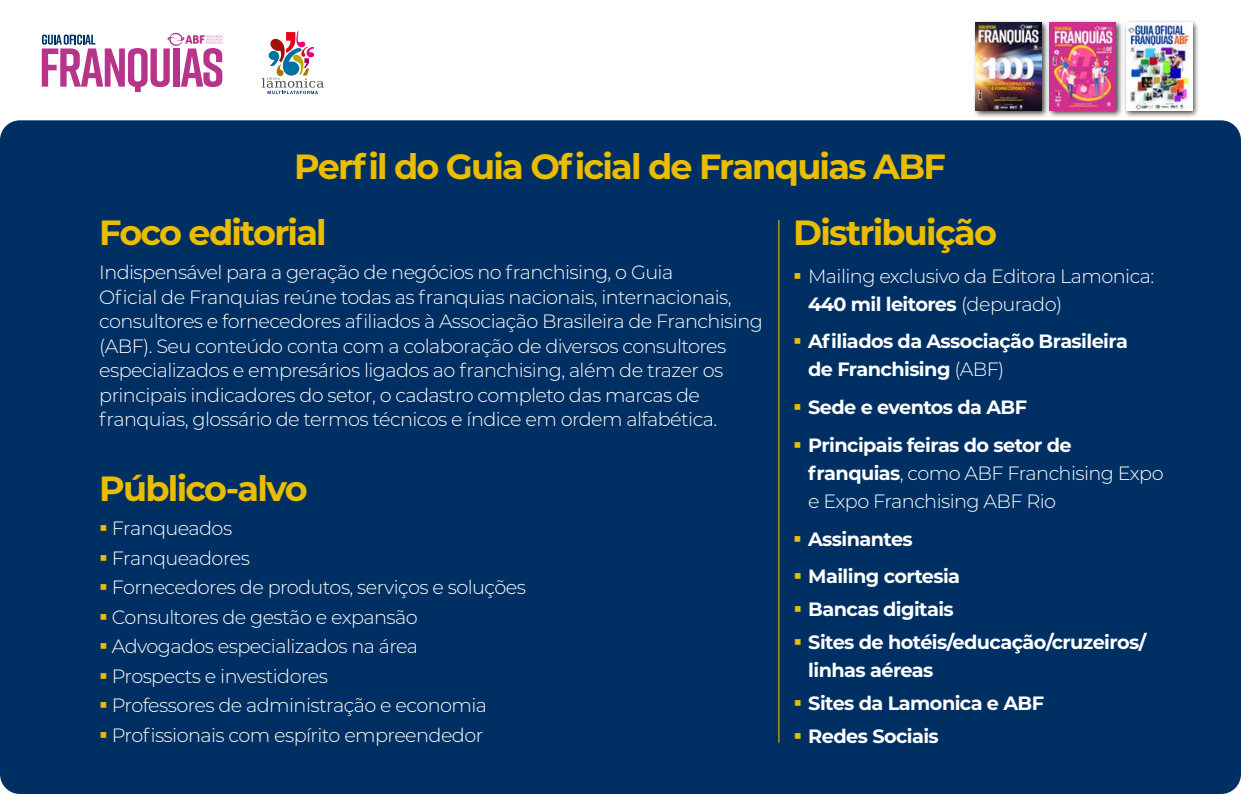
<style>
.page{position:relative;width:1241px;height:794px;background:#fff}
.page>*{position:absolute;margin:0;border:0;box-sizing:border-box;transform-origin:0 0}
.t1{font:700 35px/65.8px "Montserrat";letter-spacing:-.05em;color:#ebbd00}
.t2{font:300 19.25px/24.5px "Montserrat";letter-spacing:-.03em;color:#fff}
.t3{font:700 19.25px/27.8px "Montserrat";letter-spacing:-.03em;color:#fff}
.s1{color:#ebbd00}
.s2{font-weight:700}
.s3{font-weight:300}
</style>
<div class="page">
<div style="left:0;top:120px;width:1240px;height:674px;background:#003063;border-radius:20px"></div>
<hr style="left:778px;top:220px;width:1px;height:522px;background:#ebbd00">
<svg style="left:42px;top:32px;width:180px;height:60px"></svg>
<div style="left:1123px;top:19px;width:76px;height:99px;background:#000;opacity:.75"></div>
<img style="left:1126px;top:23px;width:66px;height:88px">
<div style="left:1046px;top:19px;width:76px;height:99px;background:#000;opacity:.75"></div>
<img style="left:1049px;top:23px;width:66px;height:88px">
<div style="left:972px;top:19px;width:77px;height:99px;background:#000;opacity:.75"></div>
<img style="left:975px;top:23px;width:66px;height:88px">
<svg style="left:262px;top:31px;width:62px;height:63px"></svg>
<h1 class="t1" style="left:99px;top:132px;width:847px;text-indent:195px">Perfil do Guia Oficial de Franquias ABF<br>Foco editorial</h1>
<p class="t2" style="left:99px;top:260px;width:665px">Indispensável para a geração de negócios no franchising, o Guia<br>Oficial de Franquias reúne todas as franquias nacionais, internacionais, consultores e fornecedores afiliados à Associação Brasileira de Franchising (ABF). Seu conteúdo conta com a colaboração de diversos consultores especializados e empresários ligados ao franchising, além de trazer os principais indicadores do setor, o cadastro completo das marcas de franquias, glossário de termos técnicos e índice em ordem alfabética.</p>
<h1 class="t1" style="left:793px;top:198px;width:205px">Distribuição</h1>
<p class="t2" style="left:808px;top:261px;width:347px;line-height:27.8px;text-indent:-15px"><span class="s1">▪</span> Mailing exclusivo da Editora Lamonica:<br><span class="s2">440 mil leitores</span> (depurado)</p>
<p class="t3" style="left:808px;top:327px;width:321px;text-indent:-15px"><span class="s1">▪</span> Afiliados da Associação Brasileira de Franchising <span class="s3">(ABF)</span></p>
<p class="t3" style="left:793px;top:392px;width:235px"><span class="s1">▪</span> Sede e eventos da ABF</p>
<p class="t2" style="left:808px;top:430px;width:357px;line-height:27.8px;text-indent:-15px"><span class="s1">▪</span> <span class="s2">Principais feiras do setor de franquias</span>, como ABF Franchising Expo e Expo Franchising ABF Rio</p>
<p class="t3" style="left:793px;top:524px;width:121px"><span class="s1">▪</span> Assinantes</p>
<p class="t3" style="left:793px;top:561px;width:168px"><span class="s1">▪</span> Mailing cortesia</p>
<p class="t3" style="left:793px;top:594px;width:162px"><span class="s1">▪</span> Bancas digitais</p>
<p class="t3" style="left:808px;top:627px;width:339px;text-indent:-15px"><span class="s1">▪</span> Sites de hotéis/educação/cruzeiros/ linhas aéreas</p>
<p class="t3" style="left:793px;top:688px;width:252px"><span class="s1">▪</span> Sites da Lamonica e ABF</p>
<p class="t3" style="left:793px;top:721px;width:147px"><span class="s1">▪</span> Redes Sociais</p>
<h1 class="t1" style="left:99px;top:454px;width:210px">Público-alvo</h1>
<p class="t2" style="left:99px;top:516px;width:134px"><span class="s1">▪</span> Franqueados</p>
<p class="t2" style="left:99px;top:545px;width:152px"><span class="s1">▪</span> Franqueadores</p>
<p class="t2" style="left:99px;top:574px;width:428px"><span class="s1">▪</span> Fornecedores de produtos, serviços e soluções</p>
<p class="t2" style="left:99px;top:604px;width:320px"><span class="s1">▪</span> Consultores de gestão e expansão</p>
<p class="t2" style="left:99px;top:633px;width:320px"><span class="s1">▪</span> Advogados especializados na área</p>
<p class="t2" style="left:99px;top:663px;width:230px"><span class="s1">▪</span> Prospects e investidores</p>
<p class="t2" style="left:99px;top:692px;width:389px"><span class="s1">▪</span> Professores de administração e economia</p>
<p class="t2" style="left:99px;top:722px;width:385px"><span class="s1">▪</span> Profissionais com espírito empreendedor</p>
</div>
